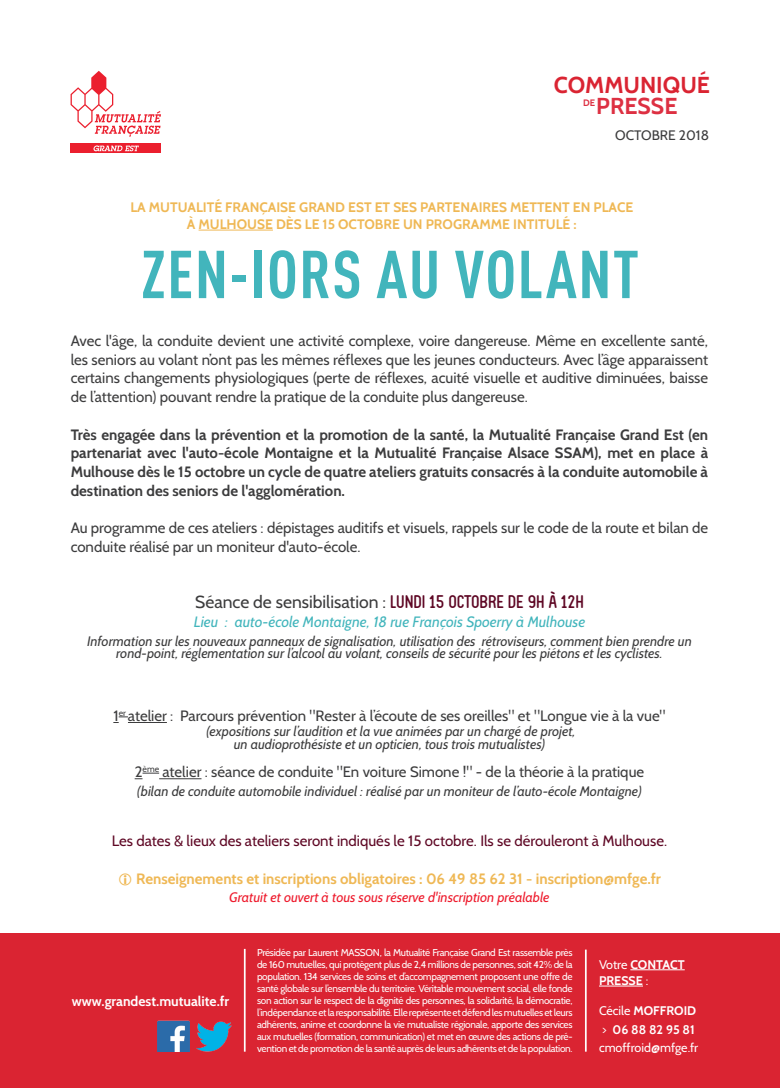
<style>
.page{position:relative;width:780px;height:1088px;background:#fff}
.page>*{position:absolute;margin:0;border:0;box-sizing:border-box;transform-origin:0 0}
.t1{font:700 66.5px "DIN Cond";letter-spacing:.02em;color:#42b5bc}
.t2{font:700 23px "Cabin";color:#da2432}
.t3{font:700 23px "Cabin";color:#dd3042}
.t4{font:17.5px "Cabin";color:#3c3c3d}
.t5{font:15px/18.8px "Cabin";color:#3c3c3d;text-align:justify}
.t6{font:700 15px/18.8px "Cabin";color:#3c3c3d;text-align:justify}
.t7{font:15px "Cabin";color:#5e0724}
.t8{font:700 15px "Cabin";color:#efb855}
.t9{font:italic 15px "Cabin";color:#42b5bc}
.t10{font:italic 13.75px/12.5px "Cabin";color:#3c3c3d;text-align:center}
.t11{font:700 13.75px/16.5px "Cabin";color:#efb855;text-align:center}
.t12{font:italic 13.75px "Cabin";color:#ee1b2d}
.t13{font:700 13.75px "Cabin";color:#fff}
.t14{font:13.75px "Cabin";color:#3c3c3d}
.t15{font:12.5px/18.8px "Cabin";color:#fff}
.t16{font:700 12.5px/16.2px "Cabin";color:#fff}
.t17{font:10px/12px "Cabin";letter-spacing:-.03em;color:#fff;text-align:justify}
.t18{font:700 9.38px "Cabin";color:#dd3042}
.s1{font-family:"FV Almelo";color:#5e0724}
.s2{font-weight:400}
.s3{font-weight:700}
</style>
<div class="page">
<hr style="left:198px;top:230px;width:75px;height:1px;background:#efb855">
<div style="left:0;top:934px;width:780px;height:154px;background:#da2432"></div>
<svg style="left:71px;top:71px;width:90px;height:66px"></svg>
<div style="left:71px;top:144px;width:90px;height:9px;background:#eb1f2e"></div>
<svg style="left:93px;top:145px;width:46px;height:6px"></svg>
<svg style="left:113px;top:717px;width:15px;height:6px"></svg>
<hr style="left:128px;top:722px;width:39px;height:1px;background:#3c3c3d">
<svg style="left:135px;top:773px;width:24px;height:6px"></svg>
<hr style="left:159px;top:778px;width:42px;height:1px;background:#3c3c3d">
<hr style="left:585px;top:949px;width:1px;height:102px;background:#fff">
<hr style="left:630px;top:969px;width:54px;height:1px;background:#fff">
<hr style="left:599px;top:986px;width:44px;height:1px;background:#fff">
<img style="left:157px;top:1020px;width:32px;height:31px">
<img style="left:196px;top:1021px;width:36px;height:31px">
<hr style="left:244px;top:949px;width:1px;height:102px;background:#fff">
<h2 class="t2" style="left:554px;top:71px;width:157px">COMMUNIQUÉ</h2>
<h2 class="t3" style="left:596px;top:92px;width:83px">PRESSE</h2>
<h3 class="t14" style="left:615px;top:126px;width:95px">OCTOBRE 2018</h3>
<p class="t18" style="left:583px;top:97px;width:14px">DE</p>
<h3 class="t11" style="left:130px;top:199px;width:504px">LA MUTUALITÉ FRANÇAISE GRAND EST ET SES PARTENAIRES METTENT EN PLACE<br>À MULHOUSE DÈS LE 15 OCTOBRE UN PROGRAMME INTITULÉ :</h3>
<h1 class="t1" style="left:141px;top:234px;width:499px">ZEN-IORS AU VOLANT</h1>
<p class="t5" style="left:71px;top:331px;width:639px">Avec l'âge, la conduite devient une activité complexe, voire dangereuse. Même en excellente santé, les seniors au volant n’ont pas les mêmes réflexes que les jeunes conducteurs. Avec l’âge apparaissent certains changements physiologiques (perte de réflexes, acuité visuelle et auditive diminuées, baisse de l’attention) pouvant rendre la pratique de la conduite plus dangereuse.</p>
<p class="t6" style="left:71px;top:425px;width:639px">Très engagée dans la prévention et la promotion de la santé, la Mutualité Française Grand Est (en partenariat avec l'auto-école Montaigne et la Mutualité Française Alsace SSAM), met en place à Mulhouse dès le 15 octobre un cycle de quatre ateliers gratuits consacrés à la conduite automobile à destination des seniors de l'agglomération.</p>
<h3 class="t5" style="left:71px;top:519px;width:639px">Au programme de ces ateliers : dépistages auditifs et visuels, rappels sur le code de la route et bilan de conduite réalisé par un moniteur d'auto-école.</h3>
<h3 class="t4" style="left:195px;top:591px;width:390px">Séance de sensibilisation : <span class="s1">LUNDI 15 OCTOBRE DE 9H À 12H</span></h3>
<h3 class="t9" style="left:194px;top:613px;width:393px">Lieu : auto-école Montaigne, 18 rue François Spoerry à Mulhouse</h3>
<h3 class="t10" style="left:87px;top:635px;width:606px">Information sur les nouveaux panneaux de signalisation, utilisation des rétroviseurs, comment bien prendre un rond-point, réglementation sur l’alcool au volant, conseils de sécurité pour les piétons et les cyclistes.</h3>
<h3 class="t5" style="left:113px;top:706px;width:553px">1<sup>er</sup> atelier : Parcours prévention "Rester à l’écoute de ses oreilles" et "Longue vie à la vue"</h3>
<h3 class="t10" style="left:206px;top:725px;width:370px">(expositions sur l’audition et la vue animées par un chargé de projet, un audioprothésiste et un opticien, tous trois mutualistes)</h3>
<h3 class="t5" style="left:135px;top:762px;width:511px">2<sup>ème</sup> atelier : séance de conduite "En voiture Simone !" - de la théorie à la pratique</h3>
<h3 class="t10" style="left:137px;top:785px;width:505px">(bilan de conduite automobile individuel : réalisé par un moniteur de l’auto-école Montaigne)</h3>
<h3 class="t7" style="left:112px;top:831px;width:557px">Les dates &amp; lieux des ateliers seront indiqués le 15 octobre. Ils se dérouleront à Mulhouse.</h3>
<h3 class="t8" style="left:136px;top:869px;width:526px">Renseignements et inscriptions obligatoires : 06 49 85 62 31 - inscription@mfge.fr</h3>
<h3 class="t12" style="left:229px;top:889px;width:322px">Gratuit et ouvert à tous sous réserve d'inscription préalable</h3>
<h3 class="t13" style="left:72px;top:993px;width:159px">www.grandest.mutualite.fr</h3>
<p class="t17" style="left:257px;top:946px;width:317px">Présidée par Laurent MASSON, la Mutualité Française Grand Est rassemble près de 160 mutuelles, qui protègent plus de 2,4 millions de personnes, soit 42% de la population. 134 services de soins et d’accompagnement proposent une offre de santé globale sur l’ensemble du territoire. Véritable mouvement social, elle fonde son action sur le respect de la dignité des personnes, la solidarité, la démocratie, l’indépendance et la responsabilité. Elle représente et défend les mutuelles et leurs adhérents, anime et coordonne la vie mutualiste régionale, apporte des services aux mutuelles (formation, communication) et met en œuvre des actions de pré&shy;vention et de promotion de la santé auprès de leurs adhérents et de la population.</p>
<p class="t16" style="left:599px;top:956px;width:87px"><span class="s2">Votre</span> CONTACT<br>PRESSE <span class="s2">:</span></p>
<p class="t15" style="left:599px;top:1001px;width:101px">Cécile <span class="s3">MOFFROID </span>&gt; <span class="s3">06 88 82 95 81 </span>cmoffroid@mfge.fr</p>
</div>
